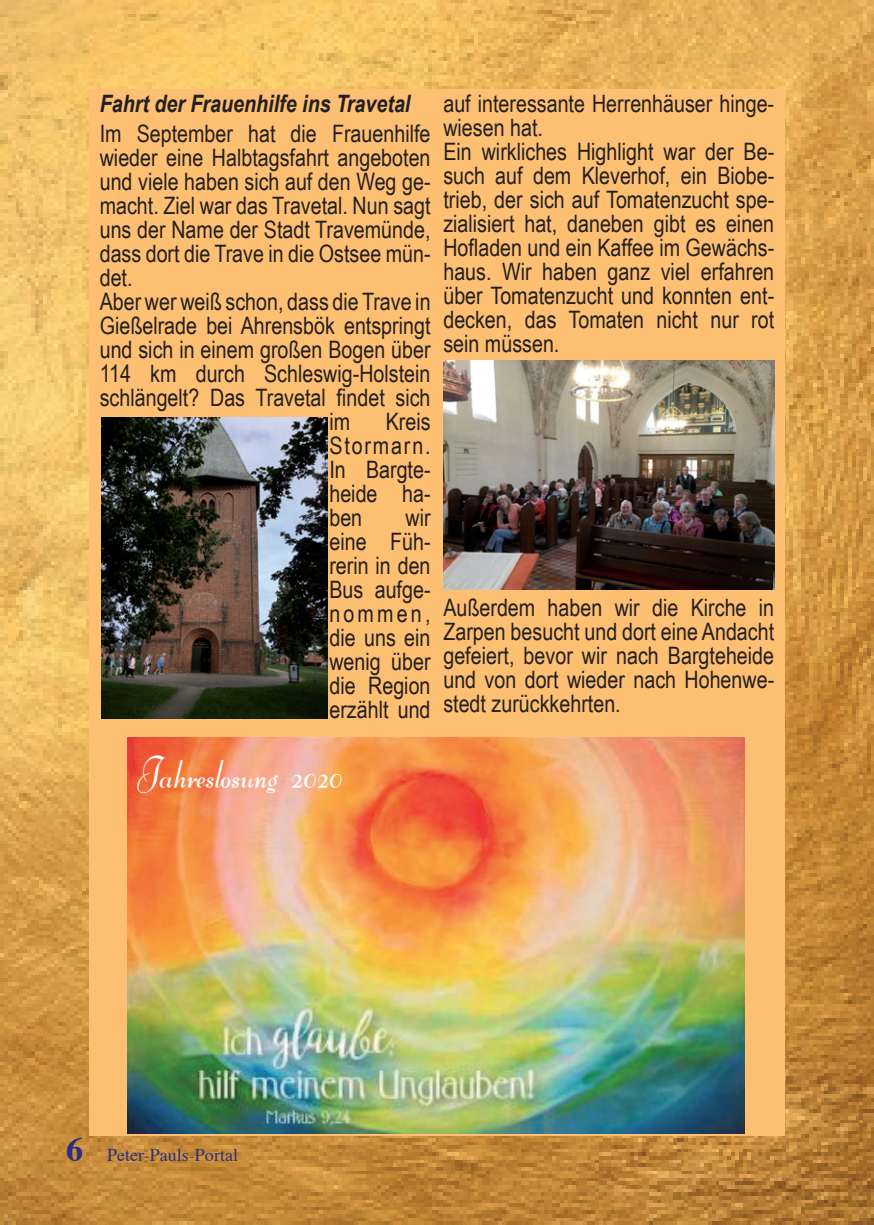
<style>
.page{position:relative;width:874px;height:1225px;background:#fff}
.page>*{position:absolute;margin:0;border:0;box-sizing:border-box;transform-origin:0 0}
.t1{font:700 44px "Behaus";color:#fff}
.t2{font:24px/24px "Arial Narrow";color:#231f20;text-align:justify}
.t3{font:italic 700 24px "Arial Narrow";color:#231f20}
.t4{font:18px "Times";color:#2d2f7c}
.s1{font-weight:700;font-size:34px}
</style>
<div class="page">
<img style="left:0;top:0;width:873px;height:1225px">
<div style="left:89px;top:89px;width:695px;height:1047px;background:#fdbf72"></div>
<img style="left:101px;top:418px;width:226px;height:301px">
<img style="left:443px;top:360px;width:330px;height:230px">
<img style="left:128px;top:737px;width:616px;height:396px">
<p class="t3" style="left:100px;top:86px;width:312px">Fahrt der Frauenhilfe ins Travetal</p>
<p class="t2" style="left:100px;top:121px;width:332px">Im September hat die Frauenhilfe</p>
<p class="t2" style="left:100px;top:145px;width:332px">wieder eine Halbtagsfahrt angeboten</p>
<p class="t2" style="left:100px;top:169px;width:332px">und viele haben sich auf den Weg ge-</p>
<p class="t2" style="left:100px;top:193px;width:332px">macht. Ziel war das Travetal. Nun sagt</p>
<p class="t2" style="left:100px;top:217px;width:332px">uns der Name der Stadt Travemünde,</p>
<p class="t2" style="left:100px;top:241px;width:332px">dass dort die Trave in die Ostsee mün-</p>
<p class="t2" style="left:100px;top:265px;width:34px">det.</p>
<p class="t2" style="left:100px;top:289px;width:332px">Aber wer weiß schon, dass die Trave in</p>
<p class="t2" style="left:100px;top:313px;width:332px">Gießelrade bei Ahrensbök entspringt</p>
<p class="t2" style="left:100px;top:337px;width:332px">und sich in einem großen Bogen über</p>
<p class="t2" style="left:100px;top:361px;width:332px">114 km durch Schleswig-Holstein</p>
<p class="t2" style="left:100px;top:385px;width:332px">schlängelt? Das Travetal findet sich</p>
<p class="t2" style="left:329px;top:409px;width:22px">im</p>
<p class="t2" style="left:329px;top:409px;width:103px;text-indent:56px">Kreis Stormarn.<br>In Bargte&shy;heide ha&shy;ben</p>
<p class="t2" style="left:329px;top:505px;width:103px;text-indent:76px">wir eine Füh&shy;rerin in den Bus aufge&shy;nommen, die uns ein wenig über die Region erzählt und</p>
<p class="t2" style="left:443px;top:91px;width:332px;text-align:left">auf interessante Herrenhäuser hinge&shy;wiesen hat.<br>Ein wirkliches Highlight war der Be&shy;such auf dem Kleverhof, ein Biobe&shy;trieb, der sich auf Tomatenzucht spe&shy;zialisiert hat, daneben gibt es einen<br>Hofladen und ein Kaffee im Gewächs&shy;haus. Wir haben ganz viel erfahren über Tomatenzucht und konnten ent&shy;decken, das Tomaten nicht nur rot sein müssen.</p>
<p class="t2" style="left:443px;top:595px;width:332px">Außerdem haben wir die Kirche in Zarpen besucht und dort eine Andacht gefeiert, bevor wir nach Bargteheide und von dort wieder nach Hohenwe&shy;stedt zurückkehrten.</p>
<h1 class="t1" style="left:136px;top:747px;width:207px">Jahreslosung 2020</h1>
<p class="t4" style="left:66px;top:1138px;width:173px"><span class="s1">6</span> Peter-Pauls-Portal</p>
</div>
